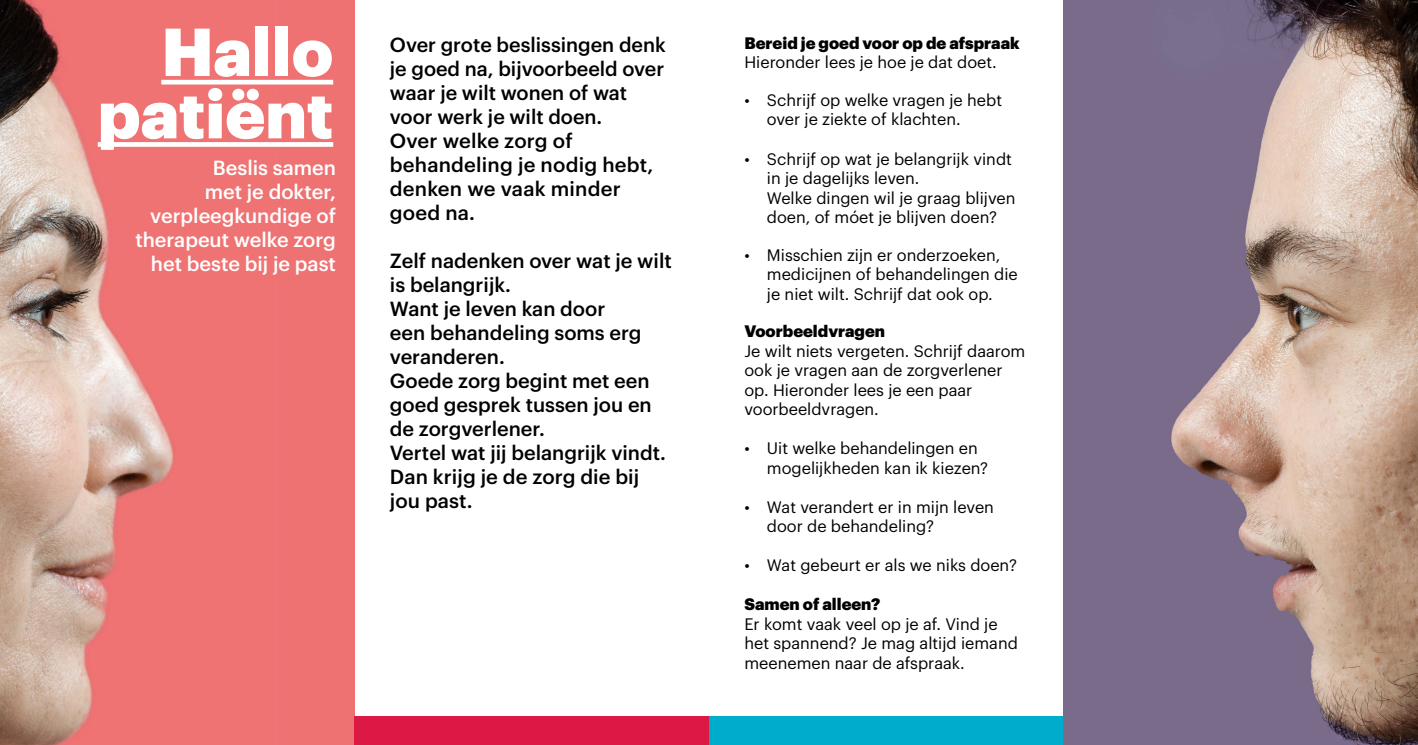
<style>
.page{position:relative;width:1418px;height:745px;background:#fff}
.page>*{position:absolute;margin:0;border:0;box-sizing:border-box;transform-origin:0 0}
.t1{font:900 66.25px/62.2px "Graphik";color:#fff;text-align:right}
.t2{font:500 20px/24px "Graphik";color:#000}
.t3{font:500 20px/24px "Graphik";color:#fff;text-align:right}
.t4{font:16.25px/19.5px "Graphik";color:#000}
.t5{font:900 16.25px "Graphik";color:#000}
</style>
<div class="page">
<div style="left:0;top:0;width:354px;height:744px;background:#ef7273"></div>
<img style="left:0;top:0;width:281px;height:744px">
<hr style="left:161px;top:80px;width:172px;height:4px;background:#fff">
<div style="left:98px;top:142px;width:235px;height:5px;background:#fff"></div>
<div style="left:709px;top:716px;width:354px;height:28px;background:#00accc"></div>
<div style="left:354px;top:716px;width:355px;height:28px;background:#dc1945"></div>
<img style="left:1063px;top:0;width:354px;height:744px">
<h1 class="t1" style="left:98px;top:15px;width:237px">Hallo patiënt</h1>
<p class="t3" style="left:135px;top:154px;width:202px">Beslis samen<br>met je dokter, verpleegkundige of therapeut welke zorg het beste bij je past</p>
<p class="t2" style="left:390px;top:31px;width:277px">Over grote beslissingen denk je goed na, bijvoorbeeld over waar je wilt wonen of wat voor werk je wilt doen.<br>Over welke zorg of behandeling je nodig hebt, denken we vaak minder goed na.</p>
<p class="t2" style="left:390px;top:247px;width:283px">Zelf nadenken over wat je wilt is belangrijk.<br>Want je leven kan door<br>een behandeling soms erg veranderen.<br>Goede zorg begint met een goed gesprek tussen jou en de zorgverlener.<br>Vertel wat jij belangrijk vindt.<br>Dan krijg je de zorg die bij jou past.</p>
<p class="t5" style="left:744px;top:30px;width:277px">Bereid je goed voor op de afspraak</p>
<p class="t4" style="left:744px;top:51px;width:254px">Hieronder lees je hoe je dat doet.</p>
<p class="t4" style="left:767px;top:89px;width:237px;text-indent:-23px">• Schrijf op welke vragen je hebt over je ziekte of klachten.</p>
<p class="t4" style="left:767px;top:147px;width:250px;text-indent:-23px">• Schrijf op wat je belangrijk vindt in je dagelijks leven.<br>Welke dingen wil je graag blijven doen, of móet je blijven doen?</p>
<p class="t4" style="left:767px;top:243px;width:252px;text-indent:-23px">• Misschien zijn er onderzoeken, medicijnen of behandelingen die je niet wilt. Schrijf dat ook op.</p>
<p class="t5" style="left:744px;top:318px;width:142px">Voorbeeldvragen</p>
<p class="t4" style="left:744px;top:339px;width:282px">Je wilt niets vergeten. Schrijf daarom ook je vragen aan de zorgverlener op. Hieronder lees je een paar voorbeeldvragen.</p>
<p class="t4" style="left:767px;top:437px;width:223px;text-indent:-23px">• Uit welke behandelingen en mogelijkheden kan ik kiezen?</p>
<p class="t4" style="left:767px;top:495px;width:228px;text-indent:-23px">• Wat verandert er in mijn leven door de behandeling?</p>
<p class="t4" style="left:744px;top:554px;width:274px">• Wat gebeurt er als we niks doen?</p>
<p class="t5" style="left:744px;top:591px;width:137px">Samen of alleen?</p>
<p class="t4" style="left:744px;top:612px;width:275px">Er komt vaak veel op je af. Vind je het spannend? Je mag altijd iemand meenemen naar de afspraak.</p>
</div>
